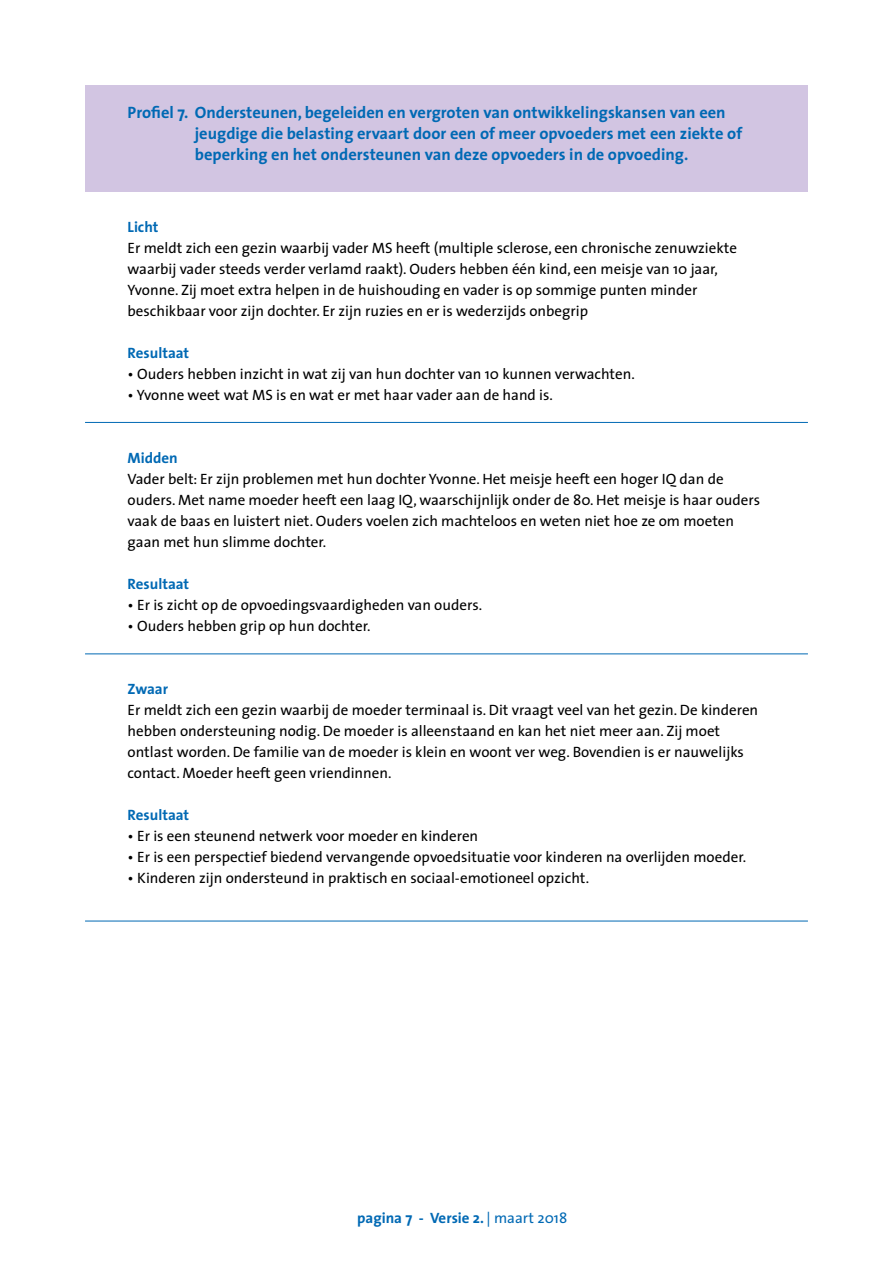
<style>
.page{position:relative;width:893px;height:1263px;background:#fff}
.page>*{position:absolute;margin:0;border:0;box-sizing:border-box;transform-origin:0 0}
.t1{font:700 16.5px/21px "The Sans";color:#0069b4}
.t2{font:15px/21px "The Sans";color:#000}
.t3{font:700 15px "The Sans";color:#0069b4}
.s1{font-weight:400}
</style>
<div class="page">
<div style="left:85px;top:85px;width:723px;height:106px;background:#d2c5e2"></div>
<hr style="left:85px;top:422px;width:723px;height:1px;background:#0069b4">
<hr style="left:85px;top:653px;width:723px;height:1px;background:#0069b4">
<hr style="left:85px;top:921px;width:723px;height:1px;background:#0069b4">
<p class="t1" style="left:195px;top:101px;width:549px;text-indent:-67px">Profiel 7. Ondersteunen, begeleiden en vergroten van ontwikkelingskansen van een jeugdige die belasting ervaart door een of meer opvoeders met een ziekte of beperking en het ondersteunen van deze opvoeders in de opvoeding.</p>
<p class="t3" style="left:128px;top:214px;width:32px">Licht</p>
<p class="t2" style="left:128px;top:237px;width:611px">Er meldt zich een gezin waarbij vader MS heeft (multiple sclerose, een chronische zenuwziekte waarbij vader steeds verder verlamd raakt). Ouders hebben één kind, een meisje van 10 jaar, Yvonne. Zij moet extra helpen in de huishouding en vader is op sommige punten minder beschikbaar voor zijn dochter. Er zijn ruzies en er is wederzijds onbegrip</p>
<p class="t3" style="left:128px;top:340px;width:63px">Resultaat</p>
<p class="t2" style="left:128px;top:363px;width:509px">• Ouders hebben inzicht in wat zij van hun dochter van 10 kunnen verwachten.</p>
<p class="t2" style="left:128px;top:384px;width:427px">• Yvonne weet wat MS is en wat er met haar vader aan de hand is.</p>
<p class="t3" style="left:128px;top:445px;width:52px">Midden</p>
<p class="t2" style="left:128px;top:468px;width:634px">Vader belt: Er zijn problemen met hun dochter Yvonne. Het meisje heeft een hoger IQ dan de ouders. Met name moeder heeft een laag IQ, waarschijnlijk onder de 80. Het meisje is haar ouders vaak de baas en luistert niet. Ouders voelen zich machteloos en weten niet hoe ze om moeten gaan met hun slimme dochter.</p>
<p class="t3" style="left:128px;top:571px;width:63px">Resultaat</p>
<p class="t2" style="left:128px;top:594px;width:356px">• Er is zicht op de opvoedingsvaardigheden van ouders.</p>
<p class="t2" style="left:128px;top:615px;width:244px">• Ouders hebben grip op hun dochter.</p>
<p class="t3" style="left:128px;top:676px;width:42px">Zwaar</p>
<p class="t2" style="left:128px;top:699px;width:632px">Er meldt zich een gezin waarbij de moeder terminaal is. Dit vraagt veel van het gezin. De kinderen hebben ondersteuning nodig. De moeder is alleenstaand en kan het niet meer aan. Zij moet ontlast worden. De familie van de moeder is klein en woont ver weg. Bovendien is er nauwelijks contact. Moeder heeft geen vriendinnen.</p>
<p class="t3" style="left:128px;top:802px;width:63px">Resultaat</p>
<p class="t2" style="left:128px;top:825px;width:352px">• Er is een steunend netwerk voor moeder en kinderen</p>
<p class="t2" style="left:128px;top:846px;width:620px">• Er is een perspectief biedend vervangende opvoedsituatie voor kinderen na overlijden moeder.</p>
<p class="t2" style="left:128px;top:867px;width:463px">• Kinderen zijn ondersteund in praktisch en sociaal-emotioneel opzicht.</p>
<p class="t3" style="left:357px;top:1205px;width:212px">pagina 7 - Versie 2. <span class="s1">| maart 2018</span></p>
</div>
